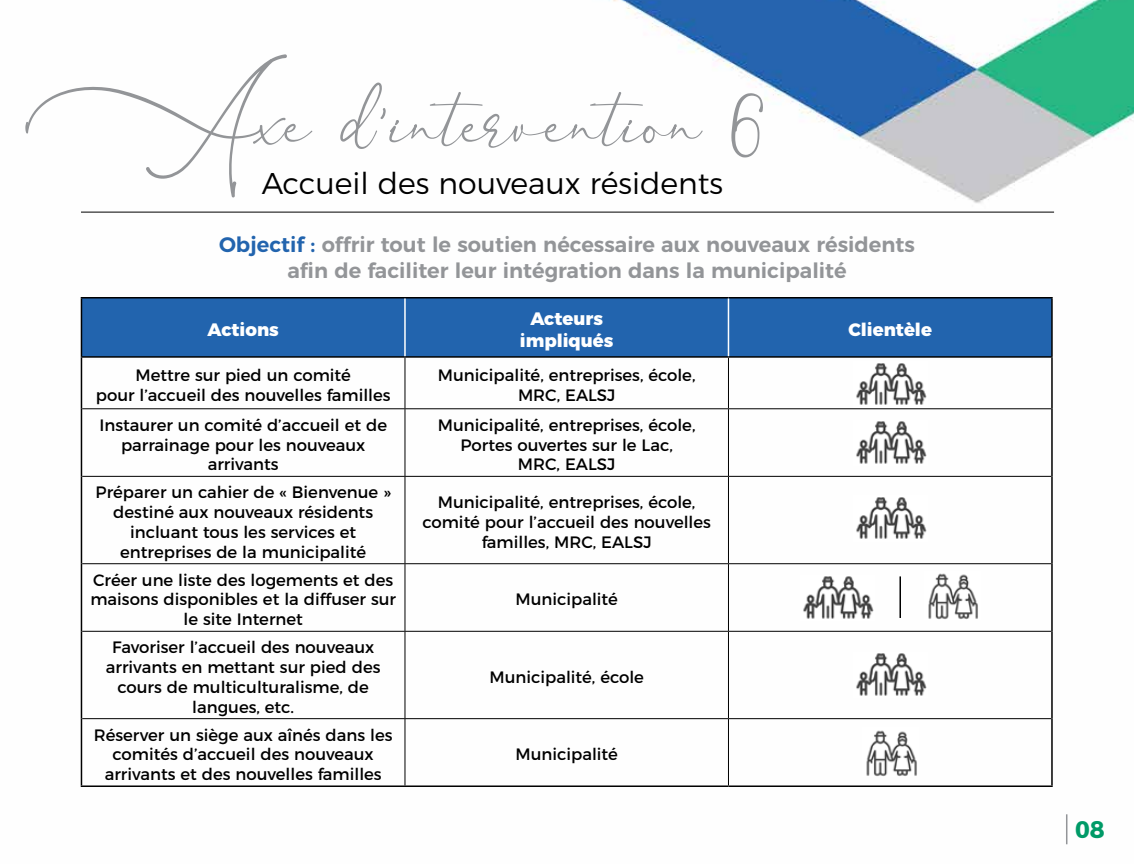
<style>
.page{position:relative;width:1134px;height:864px;background:#fff}
.page>*{position:absolute;margin:0;border:0;box-sizing:border-box;transform-origin:0 0}
.t1{font:90px "Asmelina Harley";color:#939598}
.t2{font:300 30px "Montserrat";color:#000}
.t3{font:700 24px "Montserrat";color:#009a67}
.t4{font:600 21px/25.2px "Montserrat";color:#939598;text-align:center}
.t5{font:800 18px/21.6px "Montserrat";color:#fff;text-align:center}
.t6{font:16.5px/19.8px "Montserrat";color:#000;text-align:center}
.s1{color:#2264ae}
</style>
<div class="page">
<img style="left:80px;top:0;width:1054px;height:845px">
<hr style="left:1066px;top:814px;width:1px;height:30px;background:#939598">
<hr style="left:81px;top:212px;width:973px;height:1px;background:#000">
<div style="left:82px;top:298px;width:969px;height:58px;background:#2264ae"></div>
<hr style="left:81px;top:297px;width:324px;height:1px;background:#000">
<hr style="left:81px;top:298px;width:1px;height:58px;background:#000">
<hr style="left:405px;top:297px;width:323px;height:1px;background:#000">
<hr style="left:728px;top:297px;width:325px;height:1px;background:#000">
<hr style="left:1051px;top:298px;width:2px;height:58px;background:#000">
<hr style="left:81px;top:356px;width:324px;height:2px;background:#000">
<hr style="left:81px;top:358px;width:1px;height:51px;background:#000">
<hr style="left:405px;top:356px;width:323px;height:2px;background:#000">
<hr style="left:728px;top:356px;width:325px;height:2px;background:#000">
<hr style="left:1051px;top:358px;width:2px;height:51px;background:#000">
<hr style="left:81px;top:409px;width:1px;height:67px;background:#000">
<hr style="left:1051px;top:409px;width:2px;height:67px;background:#000">
<hr style="left:81px;top:476px;width:1px;height:88px;background:#000">
<hr style="left:1051px;top:476px;width:2px;height:88px;background:#000">
<hr style="left:81px;top:564px;width:1px;height:67px;background:#000">
<hr style="left:1051px;top:564px;width:2px;height:67px;background:#000">
<hr style="left:81px;top:631px;width:1px;height:88px;background:#000">
<hr style="left:1051px;top:631px;width:2px;height:88px;background:#000">
<hr style="left:81px;top:719px;width:1px;height:66px;background:#000">
<hr style="left:1051px;top:719px;width:2px;height:66px;background:#000">
<hr style="left:81px;top:785px;width:324px;height:2px;background:#000">
<hr style="left:405px;top:785px;width:323px;height:2px;background:#000">
<hr style="left:728px;top:785px;width:325px;height:2px;background:#000">
<hr style="left:404px;top:298px;width:2px;height:58px;background:#fff">
<hr style="left:728px;top:298px;width:1px;height:58px;background:#fff">
<hr style="left:405px;top:358px;width:1px;height:50px;background:#000">
<hr style="left:728px;top:358px;width:1px;height:50px;background:#000">
<hr style="left:82px;top:408px;width:323px;height:1px;background:#000">
<hr style="left:405px;top:408px;width:323px;height:1px;background:#000">
<hr style="left:405px;top:409px;width:1px;height:67px;background:#000">
<hr style="left:728px;top:408px;width:323px;height:1px;background:#000">
<hr style="left:728px;top:409px;width:1px;height:67px;background:#000">
<hr style="left:405px;top:477px;width:1px;height:86px;background:#000">
<hr style="left:728px;top:477px;width:1px;height:86px;background:#000">
<hr style="left:405px;top:564px;width:1px;height:67px;background:#000">
<hr style="left:728px;top:564px;width:1px;height:67px;background:#000">
<hr style="left:405px;top:632px;width:1px;height:86px;background:#000">
<hr style="left:728px;top:632px;width:1px;height:86px;background:#000">
<hr style="left:405px;top:719px;width:1px;height:66px;background:#000">
<hr style="left:728px;top:719px;width:1px;height:66px;background:#000">
<hr style="left:82px;top:476px;width:323px;height:1px;background:#000">
<hr style="left:405px;top:476px;width:323px;height:1px;background:#000">
<hr style="left:728px;top:476px;width:323px;height:1px;background:#000">
<hr style="left:82px;top:563px;width:323px;height:1px;background:#000">
<hr style="left:405px;top:563px;width:323px;height:1px;background:#000">
<hr style="left:728px;top:563px;width:323px;height:1px;background:#000">
<hr style="left:82px;top:631px;width:323px;height:1px;background:#000">
<hr style="left:405px;top:631px;width:323px;height:1px;background:#000">
<hr style="left:728px;top:631px;width:323px;height:1px;background:#000">
<hr style="left:82px;top:718px;width:323px;height:1px;background:#000">
<hr style="left:405px;top:718px;width:323px;height:1px;background:#000">
<hr style="left:728px;top:718px;width:323px;height:1px;background:#000">
<img style="left:853px;top:496px;width:75px;height:45px">
<img style="left:853px;top:652px;width:75px;height:46px">
<img style="left:853px;top:420px;width:75px;height:45px">
<img style="left:853px;top:362px;width:75px;height:45px">
<img style="left:800px;top:576px;width:75px;height:45px">
<img style="left:925px;top:571px;width:55px;height:49px">
<hr style="left:899px;top:576px;width:2px;height:42px;background:#000">
<img style="left:863px;top:728px;width:56px;height:48px">
<h1 class="t1" style="left:27px;top:74px;width:738px">Axe d’intervention 6</h1>
<h2 class="t2" style="left:262px;top:160px;width:463px">Accueil des nouveaux résidents</h2>
<p class="t4" style="left:219px;top:231px;width:697px"><span class="s1">Objectif :</span> offrir tout le soutien nécessaire aux nouveaux résidents afin de faciliter leur intégration dans la municipalité</p>
<p class="t5" style="left:208px;top:317px;width:73px">Actions</p>
<p class="t5" style="left:520px;top:307px;width:95px">Acteurs impliqués</p>
<p class="t5" style="left:848px;top:317px;width:85px">Clientèle</p>
<p class="t6" style="left:96px;top:364px;width:296px">Mettre sur pied un comité<br>pour l’accueil des nouvelles familles</p>
<p class="t6" style="left:438px;top:364px;width:259px">Municipalité, entreprises, école,<br>MRC, EALSJ</p>
<p class="t6" style="left:99px;top:414px;width:289px">Instaurer un comité d’accueil et de parrainage pour les nouveaux arrivants</p>
<p class="t6" style="left:438px;top:414px;width:259px">Municipalité, entreprises, école,<br>Portes ouvertes sur le Lac,<br>MRC, EALSJ</p>
<p class="t6" style="left:96px;top:481px;width:297px">Préparer un cahier de « Bienvenue » destiné aux nouveaux résidents incluant tous les services et entreprises de la municipalité</p>
<p class="t6" style="left:423px;top:491px;width:290px">Municipalité, entreprises, école, comité pour l’accueil des nouvelles familles, MRC, EALSJ</p>
<p class="t6" style="left:90px;top:569px;width:307px">Créer une liste des logements et des maisons disponibles et la diffuser sur le site Internet</p>
<p class="t6" style="left:515px;top:588px;width:104px">Municipalité</p>
<p class="t6" style="left:106px;top:636px;width:276px">Favoriser l’accueil des nouveaux arrivants en mettant sur pied des cours de multiculturalisme, de langues, etc.</p>
<p class="t6" style="left:94px;top:724px;width:300px">Réserver un siège aux aînés dans les comités d’accueil des nouveaux arrivants et des nouvelles familles</p>
<p class="t6" style="left:489px;top:666px;width:156px">Municipalité, école</p>
<p class="t6" style="left:515px;top:743px;width:104px">Municipalité</p>
<h3 class="t3" style="left:1075px;top:809px;width:31px">08</h3>
</div>
